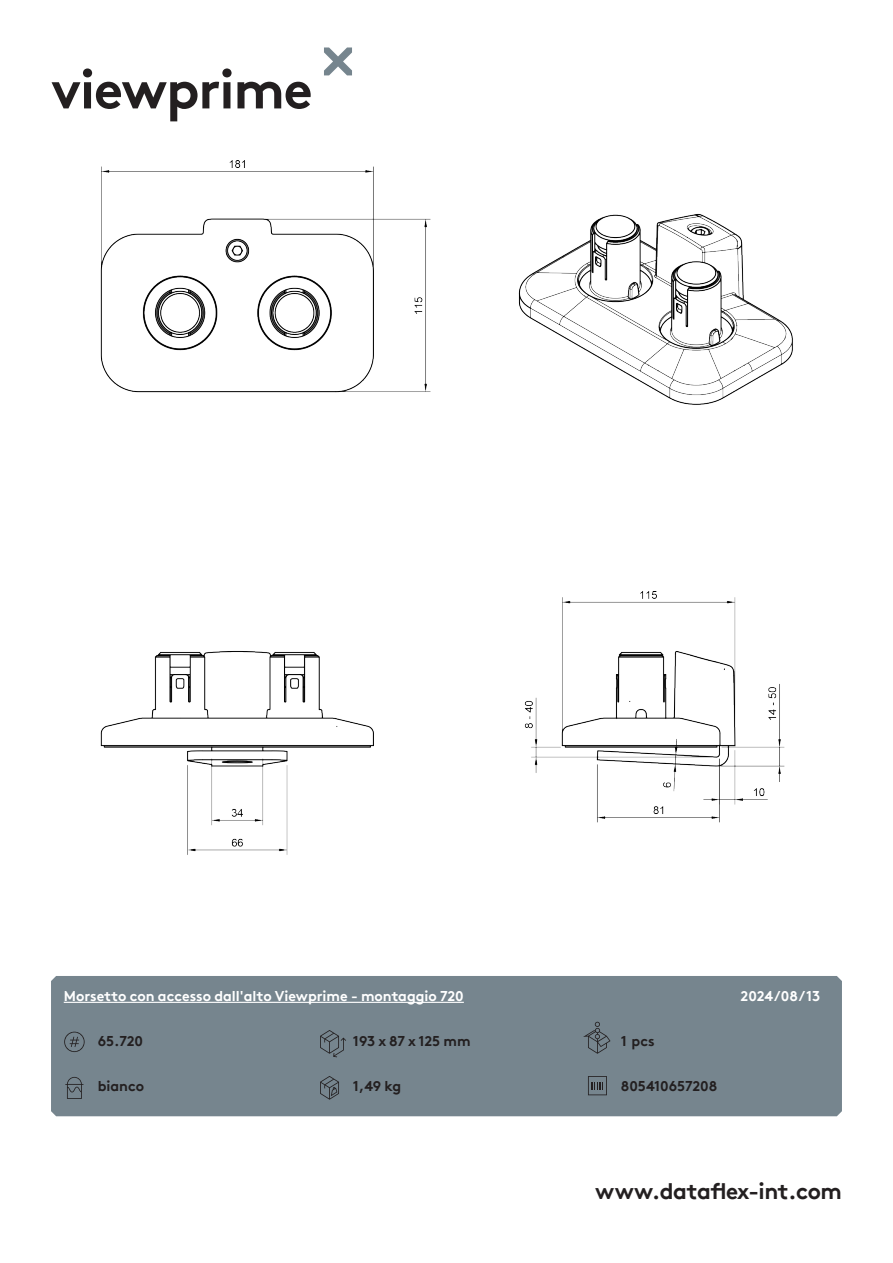
<style>
.page{position:relative;width:893px;height:1263px;background:#fff}
.page>*{position:absolute;margin:0;border:0;box-sizing:border-box;transform-origin:0 0}
.t1{font:700 54px "Brown Pro TT";letter-spacing:-.02em;color:#231f20}
.t2{font:700 22.5px "Brown Pro TT";letter-spacing:-.02em;color:#231f20}
.t3{font:700 14.25px "Brown Pro TT";color:#fff}
.specificaties{font:700 14.25px "Brown Pro TT";color:#231f20}
</style>
<div class="page">
<svg style="left:324px;top:47px;width:28px;height:28px"></svg>
<div style="left:51px;top:976px;width:791px;height:140px;background:#76858e"></div>
<img style="left:100px;top:160px;width:693px;height:695px">
<svg style="left:64px;top:1032px;width:21px;height:20px"></svg>
<svg style="left:65px;top:1077px;width:18px;height:22px"></svg>
<svg style="left:320px;top:1030px;width:26px;height:27px"></svg>
<svg style="left:583px;top:1022px;width:27px;height:32px"></svg>
<svg style="left:320px;top:1076px;width:19px;height:24px"></svg>
<svg style="left:588px;top:1076px;width:19px;height:19px"></svg>
<hr style="left:64px;top:1002px;width:400px;height:1px;background:#fff">
<h1 class="t1" style="left:51px;top:46px;width:263px">viewprime</h1>
<p class="t3" style="left:64px;top:985px;width:402px">Morsetto con accesso dall'alto Viewprime - montaggio 720</p>
<p class="t3" style="left:741px;top:985px;width:81px">2024/08/13</p>
<p class="specificaties" style="left:98px;top:1029px;width:47px">65.720</p>
<p class="specificaties" style="left:98px;top:1074px;width:48px">bianco</p>
<p class="specificaties" style="left:353px;top:1029px;width:119px">193 x 87 x 125 mm</p>
<p class="specificaties" style="left:621px;top:1029px;width:35px">1 pcs</p>
<p class="specificaties" style="left:353px;top:1074px;width:50px">1,49 kg</p>
<p class="specificaties" style="left:621px;top:1074px;width:98px">805410657208</p>
<h2 class="t2" style="left:595px;top:1173px;width:248px">www.dataflex-int.com</h2>
</div>
